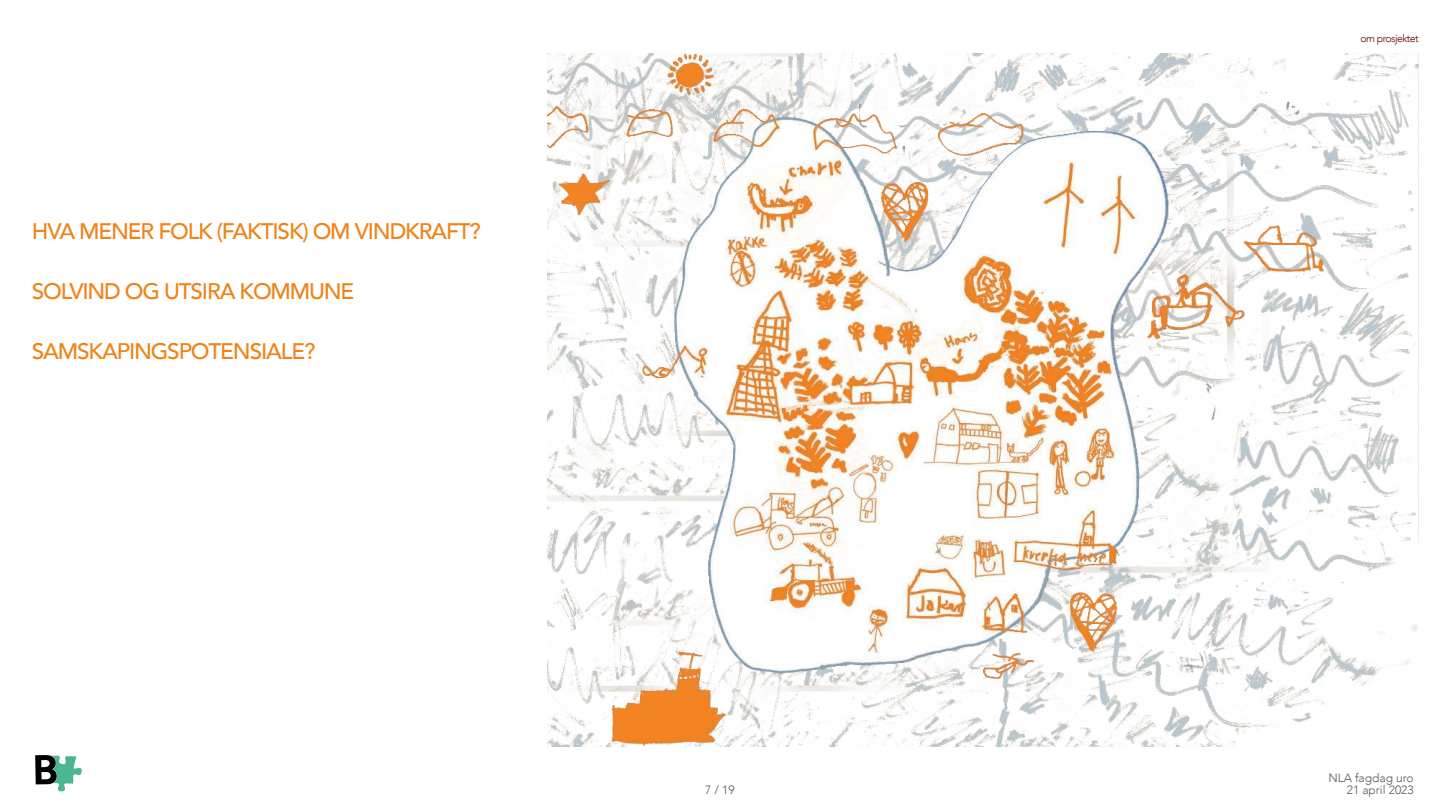
<style>
.page{position:relative;width:1440px;height:810px;background:#fff}
.page>*{position:absolute;margin:0;border:0;box-sizing:border-box;transform-origin:0 0}
.t1{font:500 22.5px "Avenir";letter-spacing:-.05em;color:#f08217}
.t2{font:300 12px/12px "Avenir";color:#57585a;text-align:right}
.t3{font:300 10.5px "Avenir";letter-spacing:-.05em;color:#600}
</style>
<div class="page">
<svg style="left:35px;top:755px;width:47px;height:36px"></svg>
<img style="left:547px;top:53px;width:872px;height:693px">
<p class="t1" style="left:32px;top:219px;width:450px">HVA MENER FOLK (FAKTISK) OM VINDKRAFT?</p>
<p class="t1" style="left:32px;top:279px;width:324px">SOLVIND OG UTSIRA KOMMUNE</p>
<p class="t1" style="left:32px;top:339px;width:285px">SAMSKAPINGSPOTENSIALE?</p>
<p class="t3" style="left:1360px;top:34px;width:60px">om prosjektet</p>
<p class="t2" style="left:705px;top:785px;width:31px">7 / 19</p>
<p class="t2" style="left:1328px;top:773px;width:87px">NLA fagdag uro<br>21 april 2023</p>
</div>
